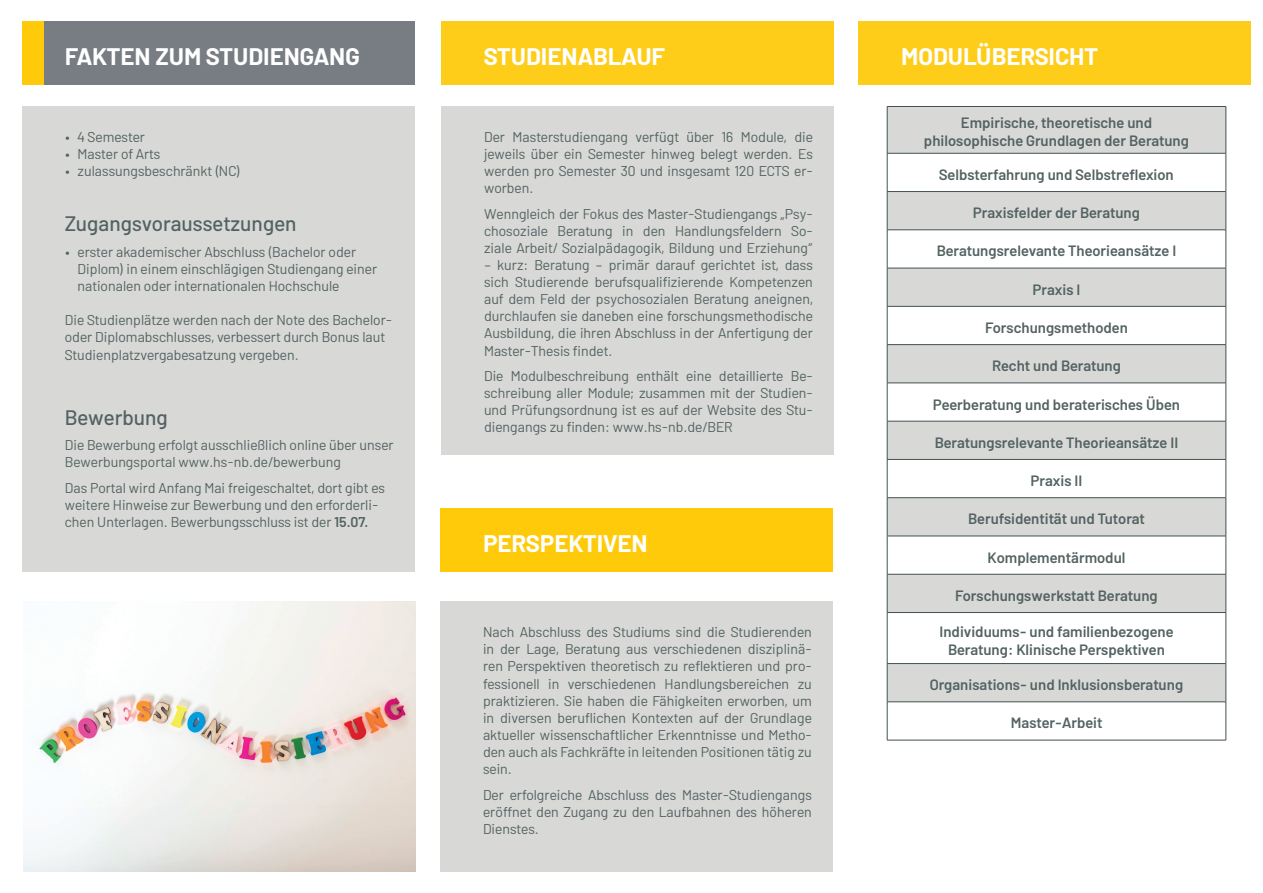
<style>
.page{position:relative;width:1263px;height:893px;background:#fff}
.page>*{position:absolute;margin:0;border:0;box-sizing:border-box;transform-origin:0 0}
.t1{font:700 24px "Barlow";color:#fff}
.Überschrift_im_Absat{font:500 21px "Barlow";color:#536262}
.Absatz_dunkleSchrift{font:500 21px "Barlow";color:#536262}
.t2{font:600 15px "Barlow";color:#536262}
.Absatz_dunkleSchrift-2{font:14.25px/17.1px "Barlow";color:#536262;text-align:justify}
.s1{font-weight:600}
</style>
<div class="page">
<div style="left:22px;top:106px;width:393px;height:466px;background:#d8d9d7"></div>
<div style="left:441px;top:106px;width:393px;height:349px;background:#d8d9d7"></div>
<div style="left:440px;top:602px;width:393px;height:270px;background:#d8d9d7"></div>
<svg style="left:888px;top:107px;width:337px;height:595px;fill:#d8d9d7"></svg>
<hr style="left:887px;top:106px;width:339px;height:1px;background:#435151">
<hr style="left:887px;top:107px;width:1px;height:46px;background:#435151">
<hr style="left:1225px;top:107px;width:1px;height:46px;background:#435151">
<hr style="left:887px;top:153px;width:339px;height:1px;background:#435151">
<hr style="left:887px;top:153px;width:1px;height:38px;background:#435151">
<hr style="left:1225px;top:153px;width:1px;height:38px;background:#435151">
<hr style="left:887px;top:191px;width:339px;height:1px;background:#435151">
<hr style="left:887px;top:192px;width:1px;height:38px;background:#435151">
<hr style="left:1225px;top:192px;width:1px;height:38px;background:#435151">
<hr style="left:887px;top:230px;width:339px;height:1px;background:#435151">
<hr style="left:887px;top:230px;width:1px;height:38px;background:#435151">
<hr style="left:1225px;top:230px;width:1px;height:38px;background:#435151">
<hr style="left:887px;top:268px;width:339px;height:1px;background:#435151">
<hr style="left:887px;top:268px;width:1px;height:38px;background:#435151">
<hr style="left:1225px;top:268px;width:1px;height:38px;background:#435151">
<hr style="left:887px;top:306px;width:339px;height:1px;background:#435151">
<hr style="left:887px;top:307px;width:1px;height:37px;background:#435151">
<hr style="left:1225px;top:307px;width:1px;height:37px;background:#435151">
<hr style="left:887px;top:344px;width:339px;height:1px;background:#435151">
<hr style="left:887px;top:345px;width:1px;height:38px;background:#435151">
<hr style="left:1225px;top:345px;width:1px;height:38px;background:#435151">
<hr style="left:887px;top:383px;width:339px;height:1px;background:#435151">
<hr style="left:887px;top:383px;width:1px;height:38px;background:#435151">
<hr style="left:1225px;top:383px;width:1px;height:38px;background:#435151">
<hr style="left:887px;top:421px;width:339px;height:1px;background:#435151">
<hr style="left:887px;top:421px;width:1px;height:38px;background:#435151">
<hr style="left:1225px;top:421px;width:1px;height:38px;background:#435151">
<hr style="left:887px;top:459px;width:339px;height:1px;background:#435151">
<hr style="left:887px;top:460px;width:1px;height:37px;background:#435151">
<hr style="left:1225px;top:460px;width:1px;height:37px;background:#435151">
<hr style="left:887px;top:497px;width:339px;height:1px;background:#435151">
<hr style="left:887px;top:498px;width:1px;height:38px;background:#435151">
<hr style="left:1225px;top:498px;width:1px;height:38px;background:#435151">
<hr style="left:887px;top:536px;width:339px;height:1px;background:#435151">
<hr style="left:887px;top:536px;width:1px;height:38px;background:#435151">
<hr style="left:1225px;top:536px;width:1px;height:38px;background:#435151">
<hr style="left:887px;top:574px;width:339px;height:1px;background:#435151">
<hr style="left:887px;top:574px;width:1px;height:38px;background:#435151">
<hr style="left:1225px;top:574px;width:1px;height:38px;background:#435151">
<hr style="left:887px;top:612px;width:339px;height:1px;background:#435151">
<hr style="left:887px;top:613px;width:1px;height:50px;background:#435151">
<hr style="left:1225px;top:613px;width:1px;height:50px;background:#435151">
<hr style="left:887px;top:663px;width:339px;height:1px;background:#435151">
<hr style="left:887px;top:664px;width:1px;height:38px;background:#435151">
<hr style="left:1225px;top:664px;width:1px;height:38px;background:#435151">
<hr style="left:887px;top:702px;width:339px;height:1px;background:#435151">
<hr style="left:887px;top:702px;width:1px;height:38px;background:#435151">
<hr style="left:1225px;top:702px;width:1px;height:38px;background:#435151">
<hr style="left:887px;top:740px;width:339px;height:1px;background:#435151">
<img style="left:24px;top:602px;width:391px;height:270px">
<div style="left:441px;top:21px;width:393px;height:64px;background:#fecd19"></div>
<div style="left:440px;top:508px;width:393px;height:64px;background:#feca0a"></div>
<div style="left:22px;top:21px;width:393px;height:64px;background:#787d83"></div>
<div style="left:22px;top:21px;width:22px;height:64px;background:#feca0a"></div>
<div style="left:859px;top:21px;width:392px;height:64px;background:#fecd19"></div>
<p class="t1" style="left:65px;top:39px;width:296px">FAKTEN ZUM STUDIENGANG</p>
<p class="t1" style="left:901px;top:39px;width:198px">MODULÜBERSICHT</p>
<p class="t1" style="left:484px;top:39px;width:183px">STUDIENABLAUF</p>
<p class="Absatz_dunkleSchrift-2" style="left:65px;top:127px;width:82px">• 4 Semester</p>
<p class="Absatz_dunkleSchrift-2" style="left:65px;top:144px;width:97px">• Master of Arts</p>
<p class="Absatz_dunkleSchrift-2" style="left:65px;top:161px;width:177px">• zulassungsbeschränkt (NC)</p>
<p class="Überschrift_im_Absat" style="left:65px;top:208px;width:233px">Zugangsvoraussetzungen</p>
<p class="Absatz_dunkleSchrift-2" style="left:78px;top:242px;width:301px;text-align:left;text-indent:-13px">• erster akademischer Abschluss (Bachelor oder<br>Diplom) in einem einschlägigen Studiengang einer nationalen oder internationalen Hochschule</p>
<p class="Absatz_dunkleSchrift-2" style="left:65px;top:310px;width:329px;line-height:17.5px;text-align:left">Die Studienplätze werden nach der Note des Bachelor&shy;oder Diplomabschlusses, verbessert durch Bonus laut<br>Studienplatzvergabesatzung vergeben.</p>
<p class="Absatz_dunkleSchrift" style="left:65px;top:402px;width:105px">Bewerbung</p>
<p class="Absatz_dunkleSchrift-2" style="left:65px;top:435px;width:330px">Die Bewerbung erfolgt ausschließlich online über unser<br>Bewerbungsportal www.hs-nb.de/bewerbung</p>
<p class="Absatz_dunkleSchrift-2" style="left:65px;top:478px;width:322px;text-align:left">Das Portal wird Anfang Mai freigeschaltet, dort gibt es weitere Hinweise zur Bewerbung und den erforderli&shy;chen Unterlagen. Bewerbungsschluss ist der <span class="s1">15.07.</span></p>
<p class="Absatz_dunkleSchrift-2" style="left:484px;top:127px;width:330px">Der Masterstudiengang verfügt über 16 Module, die jeweils über ein Semester hinweg belegt werden. Es werden pro Semester 30 und insgesamt 120 ECTS er&shy;worben.</p>
<p class="Absatz_dunkleSchrift-2" style="left:484px;top:204px;width:330px">Wenngleich der Fokus des Master-Studiengangs „Psy&shy;chosoziale Beratung in den Handlungsfeldern So&shy;ziale Arbeit/ Sozialpädagogik, Bildung und Erziehung“</p>
<p class="Absatz_dunkleSchrift-2" style="left:484px;top:255px;width:330px">– kurz: Beratung – primär darauf gerichtet ist, dass sich Studierende berufsqualifizierende Kompetenzen auf dem Feld der psychosozialen Beratung aneignen, durchlaufen sie daneben eine forschungsmethodische Ausbildung, die ihren Abschluss in der Anfertigung der Master-Thesis findet.</p>
<p class="Absatz_dunkleSchrift-2" style="left:484px;top:366px;width:330px">Die Modulbeschreibung enthält eine detaillierte Be&shy;schreibung aller Module; zusammen mit der Studien&shy;und Prüfungsordnung ist es auf der Website des Stu&shy;diengangs zu finden: www.hs-nb.de/BER</p>
<p class="t1" style="left:483px;top:526px;width:166px">PERSPEKTIVEN</p>
<p class="Absatz_dunkleSchrift-2" style="left:483px;top:622px;width:330px">Nach Abschluss des Studiums sind die Studierenden in der Lage, Beratung aus verschiedenen disziplinä&shy;ren Perspektiven theoretisch zu reflektieren und pro&shy;fessionell in verschiedenen Handlungsbereichen zu praktizieren. Sie haben die Fähigkeiten erworben, um in diversen beruflichen Kontexten auf der Grundlage aktueller wissenschaftlicher Erkenntnisse und Metho&shy;den auch als Fachkräfte in leitenden Positionen tätig zu sein.</p>
<p class="Absatz_dunkleSchrift-2" style="left:483px;top:785px;width:330px">Der erfolgreiche Abschluss des Master-Studiengangs eröffnet den Zugang zu den Laufbahnen des höheren Dienstes.</p>
<p class="t2" style="left:961px;top:112px;width:193px">Empirische, theoretische und</p>
<p class="t2" style="left:924px;top:130px;width:267px">philosophische Grundlagen der Beratung</p>
<p class="t2" style="left:939px;top:163px;width:236px">Selbsterfahrung und Selbstreflexion</p>
<p class="t2" style="left:973px;top:202px;width:169px">Praxisfelder der Beratung</p>
<p class="t2" style="left:937px;top:240px;width:241px">Beratungsrelevante Theorieansätze I</p>
<p class="t2" style="left:1032px;top:278px;width:49px">Praxis I</p>
<p class="t2" style="left:985px;top:317px;width:144px">Forschungsmethoden</p>
<p class="t2" style="left:992px;top:355px;width:130px">Recht und Beratung</p>
<p class="t2" style="left:933px;top:393px;width:249px">Peerberatung und beraterisches Üben</p>
<p class="t2" style="left:935px;top:431px;width:245px">Beratungsrelevante Theorieansätze II</p>
<p class="t2" style="left:1030px;top:470px;width:53px">Praxis II</p>
<p class="t2" style="left:968px;top:508px;width:178px">Berufsidentität und Tutorat</p>
<p class="t2" style="left:987px;top:546px;width:139px">Komplementärmodul</p>
<p class="t2" style="left:955px;top:584px;width:204px">Forschungswerkstatt Beratung</p>
<p class="t2" style="left:939px;top:620px;width:236px">Individuums- und familienbezogene</p>
<p class="t2" style="left:948px;top:638px;width:218px">Beratung: Klinische Perspektiven</p>
<p class="t2" style="left:930px;top:674px;width:255px">Organisations- und Inklusionsberatung</p>
<p class="t2" style="left:1011px;top:712px;width:93px">Master-Arbeit</p>
</div>
